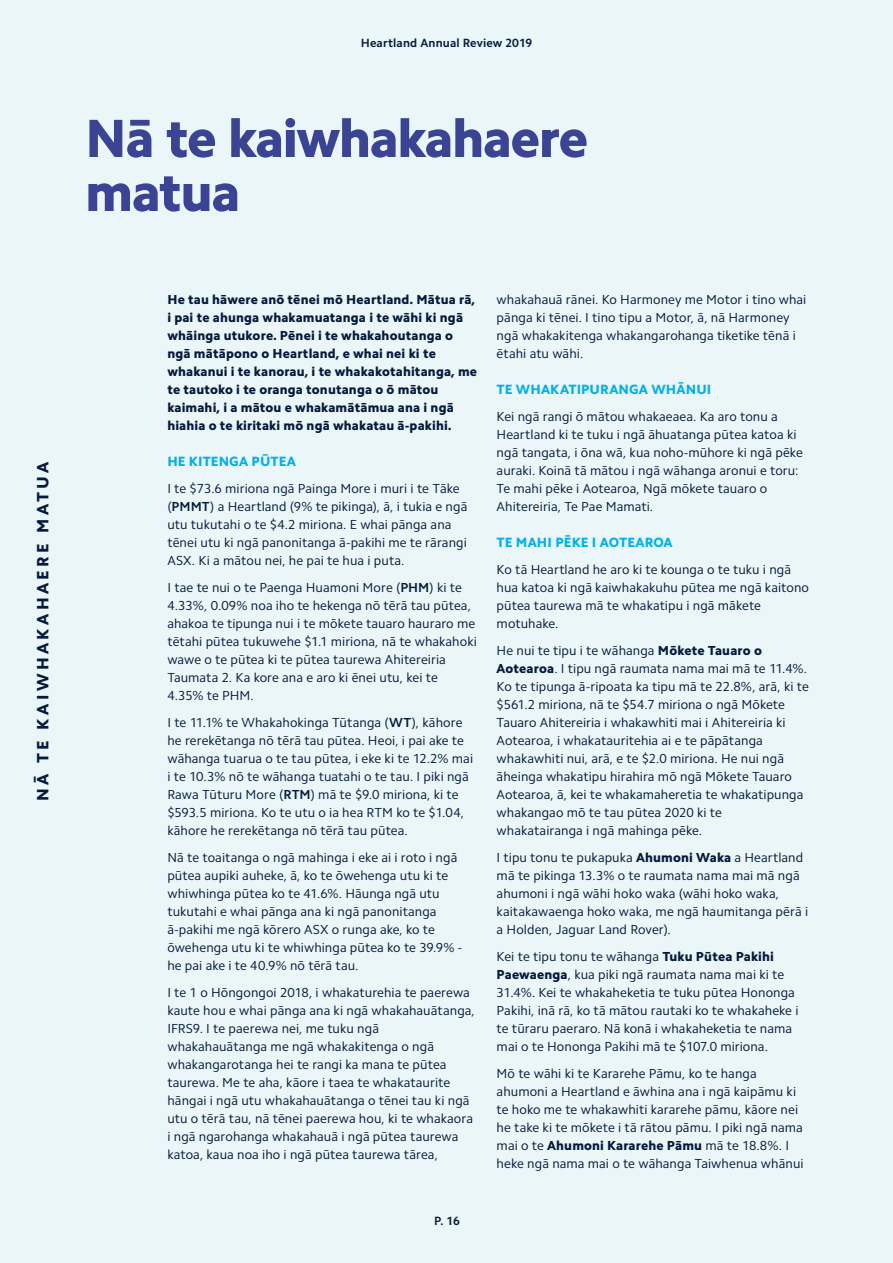
<style>
.page{position:relative;width:893px;height:1263px;background:#ebf6f9}
.page>*{position:absolute;margin:0;border:0;box-sizing:border-box;transform-origin:0 0}
.t1{font:800 54px/54px "Camphor Pro";letter-spacing:-.03em;color:#3b4395}
.t2{font:800 16.5px "Camphor Pro";letter-spacing:.2em;color:#051b3e}
.t3{font:800 13.5px "Camphor Pro";letter-spacing:.01em;color:#00b1eb}
.t4{font:13.2px/18px "Camphor Pro";letter-spacing:.005em;color:#051b3e}
.t5{font:800 13.2px/18px "Camphor Pro";letter-spacing:.01em;color:#051b3e}
.t6{font:700 12px "Camphor Pro";letter-spacing:.01em;color:#051b3e}
.s1{font-weight:700}
.s2{font-weight:800}
</style>
<div class="page">
<p class="t2" style="left:33px;top:801px;width:341px;rotate:-90deg">NĀ TE KAIWHAKAHAERE MATUA</p>
<p class="t6" style="left:361px;top:35px;width:173px">Heartland Annual Review 2019</p>
<h1 class="t1" style="left:85px;top:111px;width:504px">Nā te kaiwhakahaere matua</h1>
<p class="t5" style="left:167px;top:290px;width:311px">He tau hāwere anō tēnei mō Heartland. Mātua rā, i pai te ahunga whakamuatanga i te wāhi ki ngā whāinga utukore. Pēnei i te whakahoutanga o ngā mātāpono o Heartland, e whai nei ki te whakanui i te kanorau, i te whakakotahitanga, me te tautoko i te oranga tonutanga o ō mātou kaimahi, i a mātou e whakamātāmua ana i ngā hiahia o te kiritaki mō ngā whakatau ā-pakihi.</p>
<p class="t3" style="left:167px;top:453px;width:130px">HE KITENGA PŪTEA</p>
<p class="t4" style="left:167px;top:479px;width:302px">I te $73.6 miriona ngā Painga More i muri i te Tāke (<span class="s1">PMMT</span>) a Heartland (9% te pikinga), ā, i tukia e ngā utu tukutahi o te $4.2 miriona. E whai pānga ana tēnei utu ki ngā panonitanga ā-pakihi me te rārangi ASX. Ki a mātou nei, he pai te hua i puta.</p>
<p class="t4" style="left:167px;top:578px;width:311px">I tae te nui o te Paenga Huamoni More (<span class="s1">PHM</span>) ki te 4.33%, 0.09% noa iho te hekenga nō tērā tau pūtea, ahakoa te tipunga nui i te mōkete tauaro hauraro me tētahi pūtea tukuwehe $1.1 miriona, nā te whakahoki wawe o te pūtea ki te pūtea taurewa Ahitereiria Taumata 2. Ka kore ana e aro ki ēnei utu, kei te 4.35% te PHM.</p>
<p class="t4" style="left:167px;top:713px;width:307px">I te 11.1% te Whakahokinga Tūtanga (<span class="s1">WT</span>), kāhore he rerekētanga nō tērā tau pūtea. Heoi, i pai ake te wāhanga tuarua o te tau pūtea, i eke ki te 12.2% mai i te 10.3% nō te wāhanga tuatahi o te tau. I piki ngā Rawa Tūturu More (<span class="s1">RTM</span>) mā te $9.0 miriona, ki te $593.5 miriona. Ko te utu o ia hea RTM ko te $1.04, kāhore he rerekētanga nō tērā tau pūtea.</p>
<p class="t4" style="left:167px;top:848px;width:296px">Nā te toaitanga o ngā mahinga i eke ai i roto i ngā pūtea aupiki auheke, ā, ko te ōwehenga utu ki te whiwhinga pūtea ko te 41.6%. Hāunga ngā utu tukutahi e whai pānga ana ki ngā panonitanga ā-pakihi me ngā kōrero ASX o runga ake, ko te ōwehenga utu ki te whiwhinga pūtea ko te 39.9% - he pai ake i te 40.9% nō tērā tau.</p>
<p class="t4" style="left:167px;top:983px;width:309px">I te 1 o Hōngongoi 2018, i whakaturehia te paerewa kaute hou e whai pānga ana ki ngā whakahauātanga, IFRS9. I te paerewa nei, me tuku ngā whakahauātanga me ngā whakakitenga o ngā whakangarotanga hei te rangi ka mana te pūtea taurewa. Me te aha, kāore i taea te whakataurite hāngai i ngā utu whakahauātanga o tēnei tau ki ngā utu o tērā tau, nā tēnei paerewa hou, ki te whakaora i ngā ngarohanga whakahauā i ngā pūtea taurewa katoa, kaua noa iho i ngā pūtea taurewa tārea,</p>
<p class="t6" style="left:434px;top:1213px;width:27px">P. 16</p>
<p class="t4" style="left:497px;top:290px;width:311px">whakahauā rānei. Ko Harmoney me Motor i tino whai pānga ki tēnei. I tino tipu a Motor, ā, nā Harmoney ngā whakakitenga whakangarohanga tiketike tēnā i ētahi atu wāhi.</p>
<p class="t3" style="left:497px;top:381px;width:216px">TE WHAKATIPURANGA WHĀNUI</p>
<p class="t4" style="left:497px;top:407px;width:308px">Kei ngā rangi ō mātou whakaeaea. Ka aro tonu a Heartland ki te tuku i ngā āhuatanga pūtea katoa ki ngā tangata, i ōna wā, kua noho-mūhore ki ngā pēke auraki. Koinā tā mātou i ngā wāhanga aronui e toru:<br>Te mahi pēke i Aotearoa, Ngā mōkete tauaro o Ahitereiria, Te Pae Mamati.</p>
<p class="t3" style="left:497px;top:534px;width:178px">TE MAHI PĒKE I AOTEAROA</p>
<p class="t4" style="left:497px;top:560px;width:314px">Ko tā Heartland he aro ki te kounga o te tuku i ngā hua katoa ki ngā kaiwhakakuhu pūtea me ngā kaitono pūtea taurewa mā te whakatipu i ngā mākete motuhake.</p>
<p class="t4" style="left:497px;top:641px;width:314px">He nui te tipu i te wāhanga <span class="s2">Mōkete Tauaro o Aotearoa</span>. I tipu ngā raumata nama mai mā te 11.4%.<br>Ko te tipunga ā-ripoata ka tipu mā te 22.8%, arā, ki te $561.2 miriona, nā te $54.7 miriona o ngā Mōkete Tauaro Ahitereiria i whakawhiti mai i Ahitereiria ki Aotearoa, i whakatauritehia ai e te pāpātanga whakawhiti nui, arā, e te $2.0 miriona. He nui ngā āheinga whakatipu hirahira mō ngā Mōkete Tauaro Aotearoa, ā, kei te whakamaheretia te whakatipunga whakangao mō te tau pūtea 2020 ki te whakatairanga i ngā mahinga pēke.</p>
<p class="t4" style="left:497px;top:848px;width:313px">I tipu tonu te pukapuka <span class="s2">Ahumoni Waka</span> a Heartland mā te pikinga 13.3% o te raumata nama mai mā ngā ahumoni i ngā wāhi hoko waka (wāhi hoko waka, kaitakawaenga hoko waka, me ngā haumitanga pērā i a Holden, Jaguar Land Rover).</p>
<p class="t4" style="left:497px;top:947px;width:303px">Kei te tipu tonu te wāhanga <span class="s2">Tuku Pūtea Pakihi Paewaenga</span>, kua piki ngā raumata nama mai ki te 31.4%. Kei te whakaheketia te tuku pūtea Hononga Pakihi, inā rā, ko tā mātou rautaki ko te whakaheke i te tūraru paeraro. Nā konā i whakaheketia te nama mai o te Hononga Pakihi mā te $107.0 miriona.</p>
<p class="t4" style="left:497px;top:1064px;width:308px">Mō te wāhi ki te Kararehe Pāmu, ko te hanga ahumoni a Heartland e āwhina ana i ngā kaipāmu ki te hoko me te whakawhiti kararehe pāmu, kāore nei he take ki te mōkete i tā rātou pāmu. I piki ngā nama mai o te <span class="s2">Ahumoni Kararehe Pāmu</span> mā te 18.8%. I heke ngā nama mai o te wāhanga Taiwhenua whānui</p>
</div>
